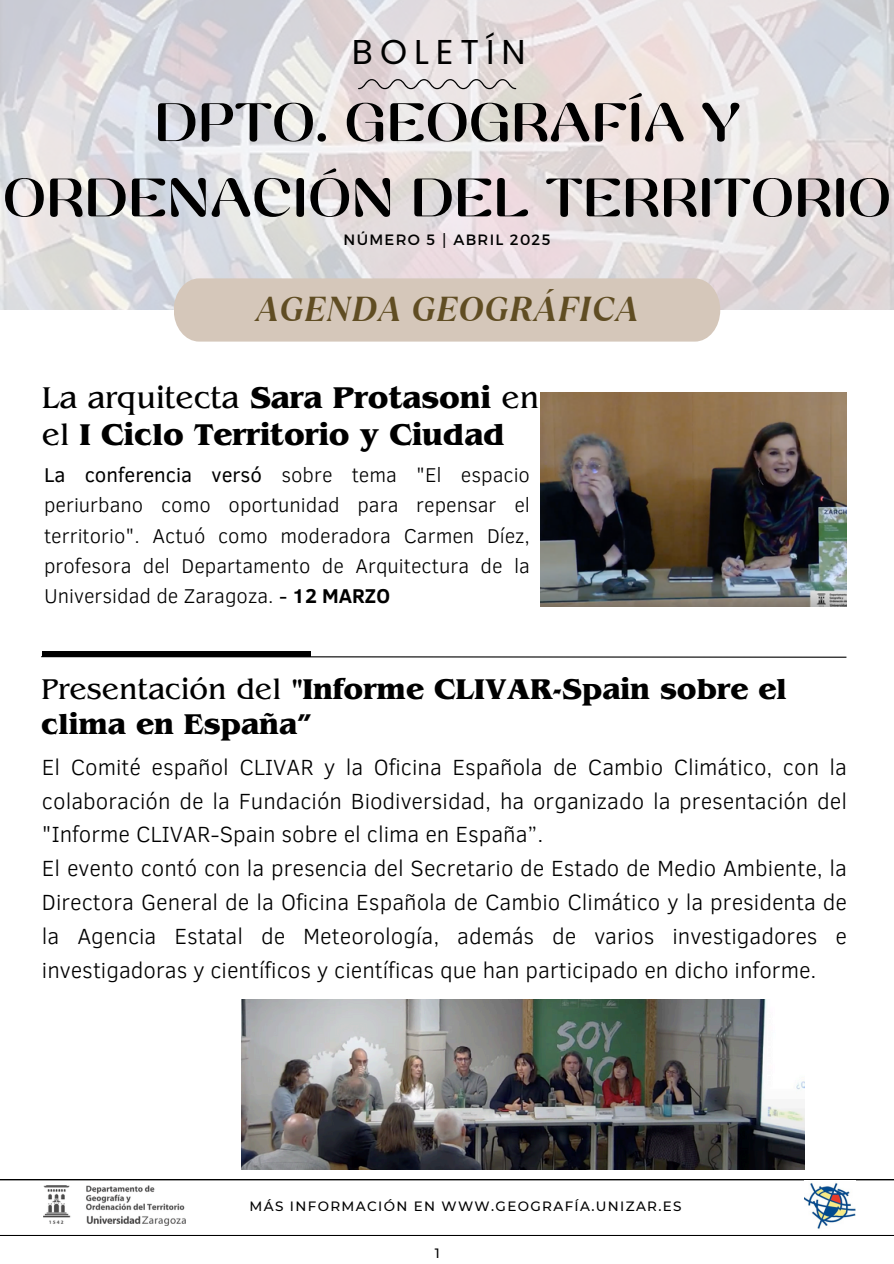
<style>
.page{position:relative;width:894px;height:1264px;background:#fff}
.page>*{position:absolute;margin:0;border:0;box-sizing:border-box;transform-origin:0 0}
.t1{font:500 54px/75.3px "Yodnam";color:#000;text-align:center}
.t2{font:italic 700 34.5px "TT Ramillas";letter-spacing:.025em;color:#604d23}
.t3{font:34.5px "Poppins";letter-spacing:.2em;color:#000}
.t4{font:700 31.5px/37.2px "Benguiat Pro ITC";color:#000}
.t5{font:700 30px/35px "Benguiat Pro ITC";color:#000}
.t6{font:300 22.5px/33.8px "Clear Sans";color:#000}
.t7{font:300 20.55px/30.5px "Clear Sans";color:#000;text-align:justify}
.t8{font:15px "Montserrat";letter-spacing:.085em;color:#000}
.t9{font:500 13.5px "Montserrat";letter-spacing:.1em;color:#000}
.s1{font-family:"Free Sans"}
.s2{font-weight:400}
.s3{font-weight:700}
</style>
<div class="page">
<img style="left:0;top:0;width:893px;height:310px">
<svg style="left:358px;top:79px;width:158px;height:10px;background:#c2bbbc"></svg>
<svg style="left:0;top:1179px;width:893px;height:56px"></svg>
<img style="left:804px;top:1180px;width:51px;height:51px">
<img style="left:44px;top:1185px;width:142px;height:40px">
<div style="left:174px;top:278px;width:546px;height:63px;background:#d5c7ba"></div>
<img style="left:241px;top:999px;width:563px;height:170px">
<svg style="left:41px;top:655px;width:806px;height:3px"></svg>
<img style="left:540px;top:392px;width:306px;height:214px">
<div style="left:42px;top:651px;width:268px;height:5px;background:#000"></div>
<p class="t3" style="left:352px;top:28px;width:175px">BOLETÍN</p>
<h1 class="t1" style="left:3px;top:87px;width:889px">DPTO. GEOGRAFÍA Y<br>ORDENACIÓN DEL TERRITORIO</h1>
<h3 class="t8" style="left:343px;top:230px;width:208px">NÚMERO 5 <span class="s1">⎮</span> ABRIL 2025</h3>
<p class="t2" style="left:255px;top:285px;width:384px">AGENDA GEOGRÁFICA</p>
<p class="t4" style="left:42px;top:383px;width:499px"><span class="s2">La arquitecta</span> Sara Protasoni <span class="s2">en el</span> I Ciclo Territorio y Ciudad</p>
<p class="t7" style="left:44px;top:458px;width:487px"><span class="s2">La conferencia versó</span> sobre tema "El espacio periurbano como oportunidad para repensar el territorio". Actuó como moderadora Carmen Díez, profesora del Departamento de Arquitectura de la Universidad de Zaragoza. <span class="s2">-</span> <span class="s3">12 MARZO</span></p>
<h4 class="t5" style="left:41px;top:676px;width:746px"><span class="s2">Presentación del</span> "Informe CLIVAR-Spain sobre el clima en España”</h4>
<h6 class="t6" style="left:42px;top:749px;width:806px">El Comité español CLIVAR y la Oficina Española de Cambio Climático, con la colaboración de la Fundación Biodiversidad, ha organizado la presentación del "Informe CLIVAR-Spain sobre el clima en España”.<br>El evento contó con la presencia del Secretario de Estado de Medio Ambiente, la Directora General de la Oficina Española de Cambio Climático y la presidenta de la Agencia Estatal de Meteorología, además de varios investigadores e investigadoras y científicos y científicas que han participado en dicho informe.</h6>
<p class="t9" style="left:249px;top:1197px;width:433px">MÁS INFORMACIÓN EN WWW.GEOGRAFÍA.UNIZAR.ES</p>
<h2 class="t9" style="left:435px;top:1244px;width:6px">1</h2>
</div>
